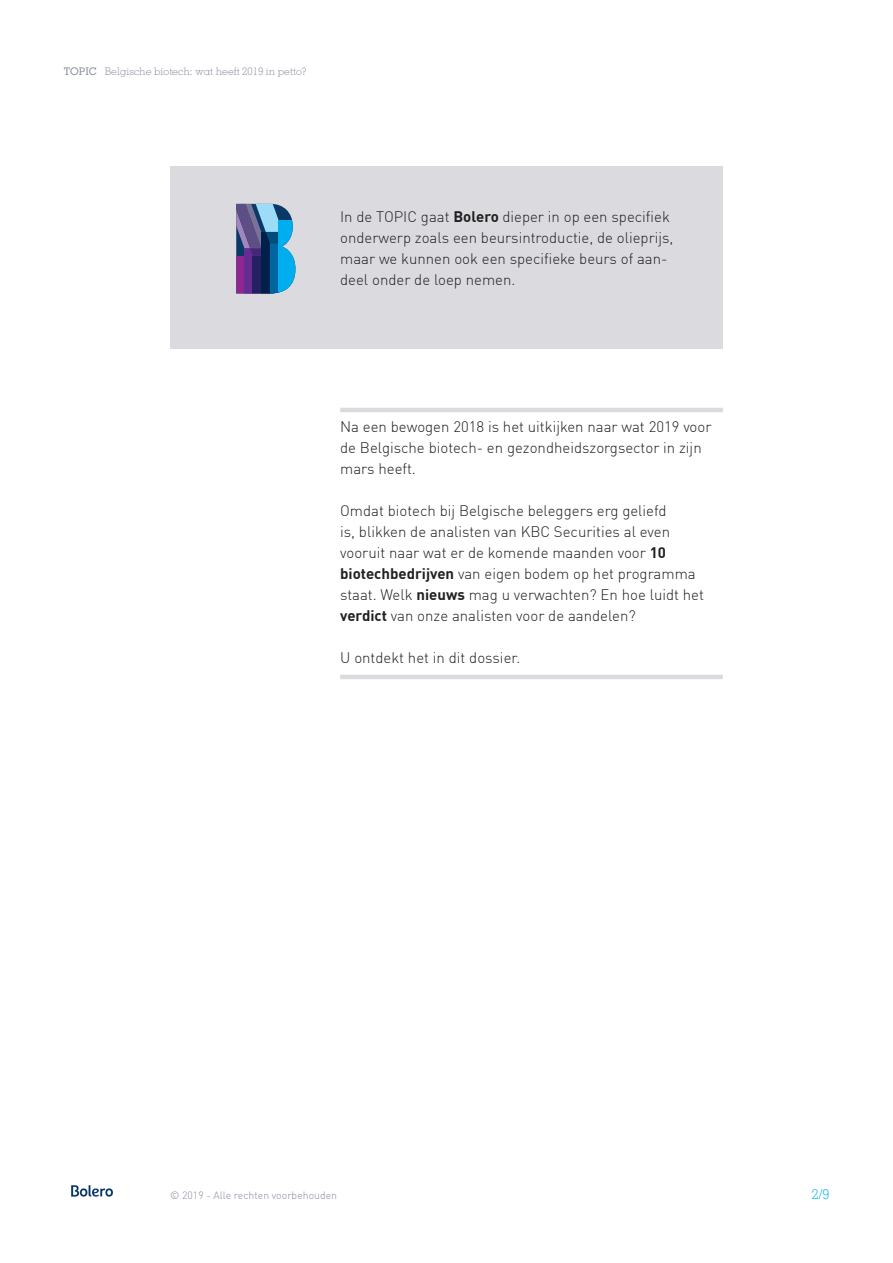
<style>
.page{position:relative;width:893px;height:1263px;background:#fff}
.page>*{position:absolute;margin:0;border:0;box-sizing:border-box;transform-origin:0 0}
.Bodytekst-DIN-10pt{font:300 15px/21px "DIN Offc";color:#231f20}
.t1{font:300 13.5px "Memphis LT Std";color:#00aeef}
.t2{font:300 10.5px "Memphis LT Std";color:#8a8f9d}
.t3{font:300 10.5px "DIN Offc";color:#8a8f9d}
.s1{font-weight:500}
.s2{font-weight:700}
</style>
<div class="page">
<hr style="left:340px;top:408px;width:383px;height:4px;background:#dbdbdf">
<hr style="left:340px;top:675px;width:383px;height:4px;background:#dbdbdf">
<img style="left:71px;top:1185px;width:42px;height:12px">
<div style="left:170px;top:166px;width:553px;height:183px;background:#dbdbdf"></div>
<svg style="left:236px;top:204px;width:56px;height:89px;background:#48548c"></svg>
<svg style="left:278px;top:220px;width:17px;height:73px"></svg>
<p class="t2" style="left:64px;top:65px;width:244px"><span class="s1">TOPIC</span> Belgische biotech: wat heeft 2019 in petto?</p>
<p class="Bodytekst-DIN-10pt" style="left:340px;top:206px;width:335px">In de TOPIC gaat <span class="s2">Bolero</span> dieper in op een specifiek onderwerp zoals een beursintroductie, de olieprijs, maar we kunnen ook een specifieke beurs of aan&shy;deel onder de loep nemen.</p>
<p class="Bodytekst-DIN-10pt" style="left:340px;top:416px;width:373px">Na een bewogen 2018 is het uitkijken naar wat 2019 voor de Belgische biotech- en gezondheidszorgsector in zijn mars heeft.</p>
<p class="Bodytekst-DIN-10pt" style="left:340px;top:500px;width:365px">Omdat biotech bij Belgische beleggers erg geliefd<br>is, blikken de analisten van KBC Securities al even vooruit naar wat er de komende maanden voor <span class="s2">10 biotechbedrijven</span> van eigen bodem op het programma staat. Welk <span class="s2">nieuws</span> mag u verwachten? En hoe luidt het <span class="s2">verdict</span> van onze analisten voor de aandelen?</p>
<p class="Bodytekst-DIN-10pt" style="left:340px;top:647px;width:182px">U ontdekt het in dit dossier.</p>
<p class="t3" style="left:170px;top:1189px;width:169px">© 2019 - Alle rechten voorbehouden</p>
<p class="t1" style="left:812px;top:1186px;width:19px">2/9</p>
</div>
